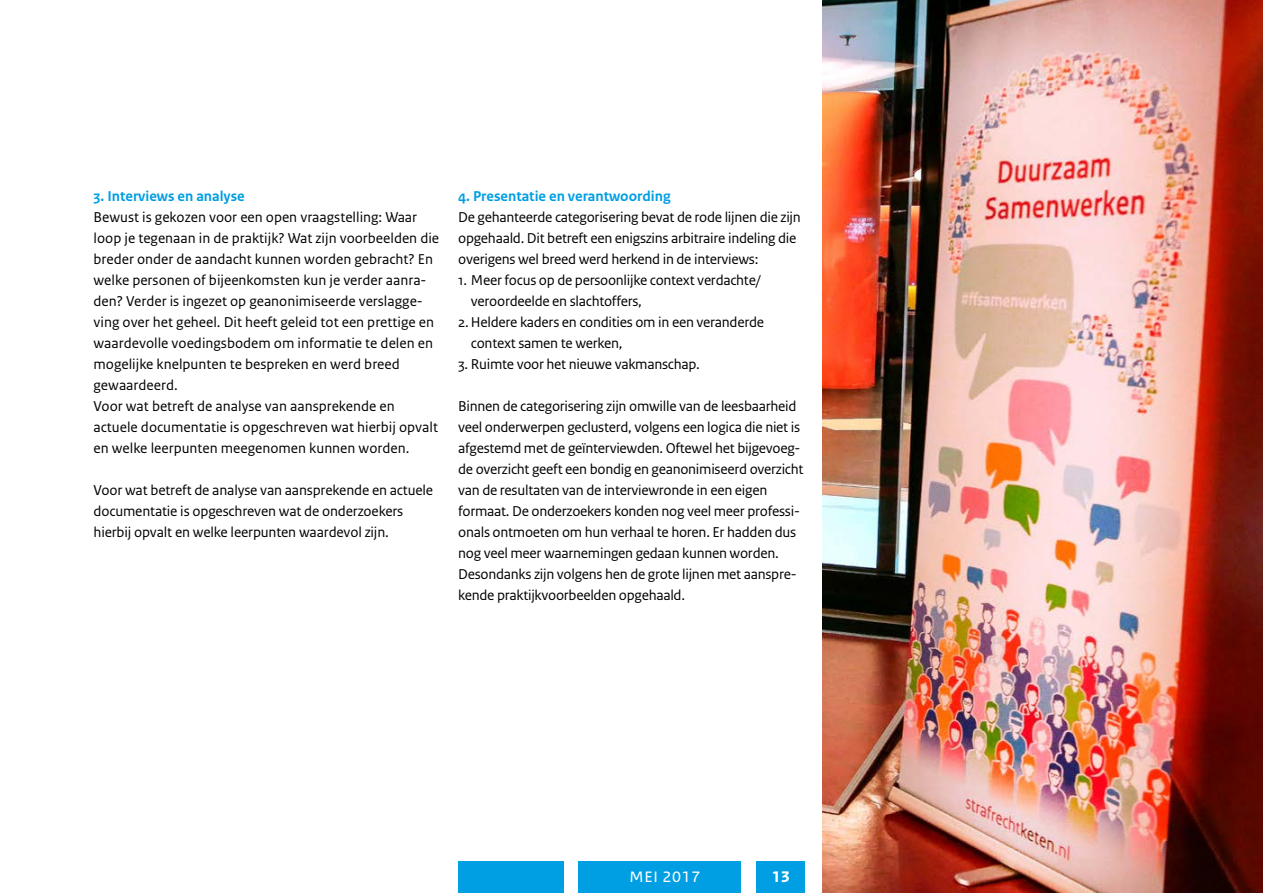
<style>
.page{position:relative;width:1263px;height:893px;background:#fff}
.page>*{position:absolute;margin:0;border:0;box-sizing:border-box;transform-origin:0 0}
.t1{font:21px "Rijksoverheid Sans Heading";letter-spacing:.03em;color:#fff}
.t2{font:700 21px "Rijksoverheid Sans Heading";color:#fff}
.t3{font:15px/21px "Rijksoverheid Sans Text";letter-spacing:-.02em;color:#000}
.t4{font:15px/21px "Rijksoverheid Sans Text";color:#000}
.t5{font:700 15px "Rijksoverheid Sans Text";color:#009ee3}
</style>
<div class="page">
<img style="left:823px;top:0;width:440px;height:893px">
<div style="left:458px;top:861px;width:106px;height:32px;background:#009ee3"></div>
<div style="left:756px;top:861px;width:49px;height:32px;background:#009ee3"></div>
<div style="left:579px;top:861px;width:162px;height:32px;background:#009ee3"></div>
<p class="t5" style="left:94px;top:188px;width:153px">3. Interviews en analyse</p>
<p class="t4" style="left:94px;top:207px;width:347px">Bewust is gekozen voor een open vraagstelling: Waar loop je tegenaan in de praktijk? Wat zijn voorbeelden die breder onder de aandacht kunnen worden gebracht? En welke personen of bijeenkomsten kun je verder aanra&shy;den? Verder is ingezet op geanonimiseerde verslagge&shy;ving over het geheel. Dit heeft geleid tot een prettige en waardevolle voedingsbodem om informatie te delen en mogelijke knelpunten te bespreken en werd breed gewaardeerd.<br>Voor wat betreft de analyse van aansprekende en actuele documentatie is opgeschreven wat hierbij opvalt en welke leerpunten meegenomen kunnen worden.</p>
<p class="t3" style="left:94px;top:480px;width:341px">Voor wat betreft de analyse van aansprekende en actuele documentatie is opgeschreven wat de onderzoekers hierbij opvalt en welke leerpunten waardevol zijn.</p>
<p class="t5" style="left:458px;top:188px;width:214px">4. Presentatie en verantwoording</p>
<p class="t3" style="left:458px;top:207px;width:344px">De gehanteerde categorisering bevat de rode lijnen die zijn opgehaald. Dit betreft een enigszins arbitraire indeling die overigens wel breed werd herkend in de interviews:</p>
<p class="t3" style="left:458px;top:270px;width:304px">1. Meer focus op de persoonlijke context verdachte/</p>
<p class="t3" style="left:471px;top:291px;width:173px">veroordeelde en slachtoffers,</p>
<p class="t3" style="left:458px;top:312px;width:307px">2.Heldere kaders en condities om in een veranderde</p>
<p class="t3" style="left:471px;top:333px;width:153px">context samen te werken,</p>
<p class="t3" style="left:458px;top:354px;width:243px">3. Ruimte voor het nieuwe vakmanschap.</p>
<p class="t3" style="left:458px;top:396px;width:347px">Binnen de categorisering zijn omwille van de leesbaarheid veel onderwerpen geclusterd, volgens een logica die niet is afgestemd met de geïnterviewden. Oftewel het bijgevoeg&shy;de overzicht geeft een bondig en geanonimiseerd overzicht van de resultaten van de interviewronde in een eigen formaat. De onderzoekers konden nog veel meer professi&shy;onals ontmoeten om hun verhaal te horen. Er hadden dus nog veel meer waarnemingen gedaan kunnen worden.<br>Desondanks zijn volgens hen de grote lijnen met aanspre&shy;kende praktijkvoorbeelden opgehaald.</p>
<h1 class="t1" style="left:630px;top:863px;width:72px">mei 2017</h1>
<h1 class="t2" style="left:772px;top:863px;width:19px">13</h1>
</div>
